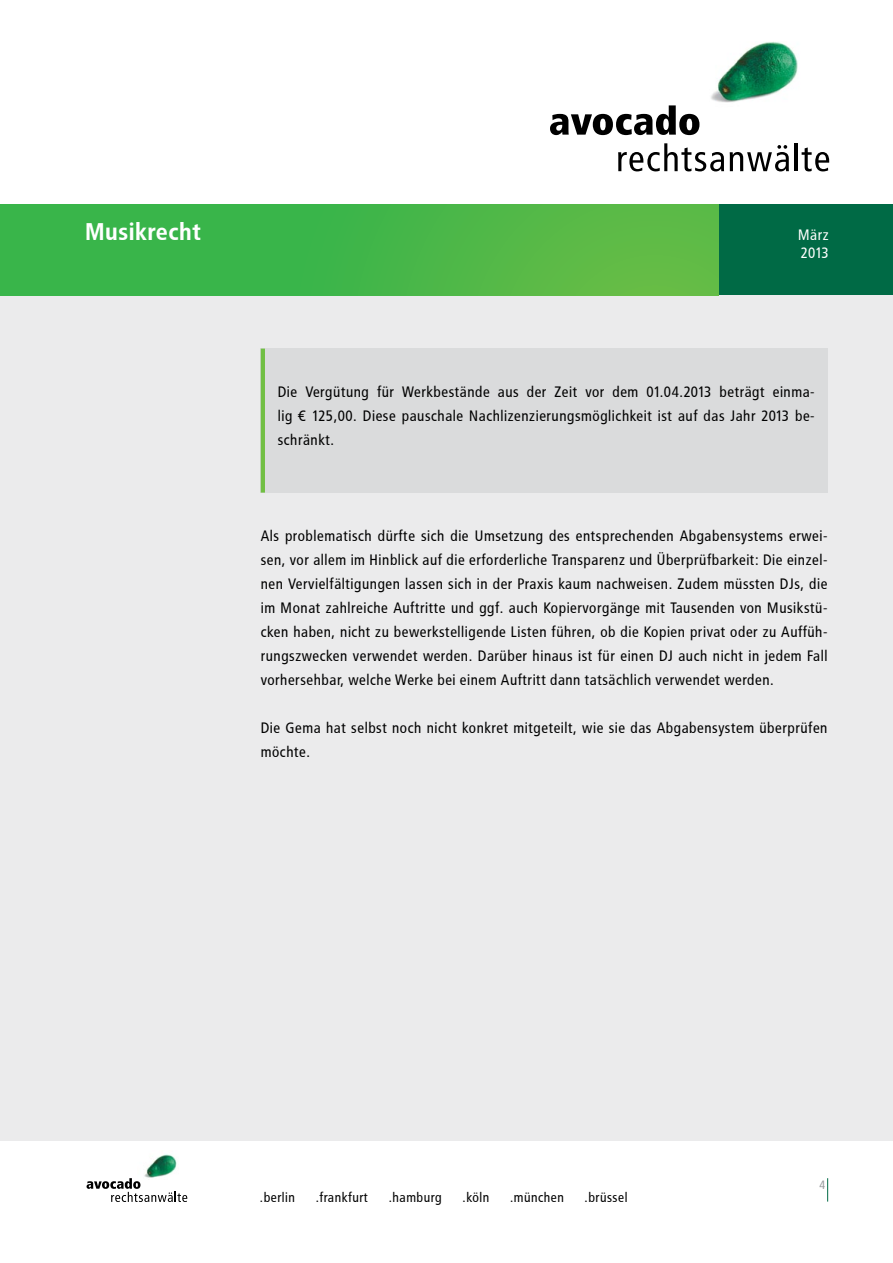
<style>
.page{position:relative;width:893px;height:1263px;background:#fff}
.page>*{position:absolute;margin:0;border:0;box-sizing:border-box;transform-origin:0 0}
.t1{font:700 24px "Avocado";color:#fff}
.t2{font:15px/24px "Avocado";color:#000;text-align:justify}
.t3{font:15px/18px "Avocado";letter-spacing:-.02em;color:#fff}
.t4{font:13.5px "Avocado";color:#000}
.t5{font:12px "Avocado";color:#97999c}
</style>
<div class="page">
<img style="left:711px;top:42px;width:87px;height:61px">
<svg style="left:550px;top:105px;width:149px;height:30px"></svg>
<svg style="left:618px;top:143px;width:106px;height:28px"></svg>
<svg style="left:730px;top:145px;width:59px;height:26px"></svg>
<hr style="left:795px;top:143px;width:3px;height:28px;background:#000">
<svg style="left:802px;top:147px;width:27px;height:24px"></svg>
<div style="left:719px;top:204px;width:174px;height:92px;background:#006a45"></div>
<svg style="left:827px;top:1178px;width:1px;height:23px"></svg>
<div style="left:0;top:296px;width:893px;height:845px;background:#ebebec"></div>
<img style="left:144px;top:1154px;width:33px;height:24px">
<svg style="left:87px;top:1178px;width:100px;height:24px"></svg>
<div style="left:0;top:204px;width:719px;height:92px;background:linear-gradient(to right,#2eb34b,#61bb46)"></div>
<div style="left:261px;top:349px;width:567px;height:144px;background:#dadbdc"></div>
<hr style="left:261px;top:349px;width:4px;height:144px;background:#71bf44">
<h1 class="t1" style="left:85px;top:218px;width:118px">Musikrecht</h1>
<p class="t3" style="left:798px;top:226px;width:33px">März<br>2013</p>
<p class="t2" style="left:278px;top:379px;width:539px">Die Vergütung für Werkbestände aus der Zeit vor dem 01.04.2013 beträgt einma&shy;lig € 125,00. Diese pauschale Nachlizenzierungsmöglichkeit ist auf das Jahr 2013 be&shy;schränkt.</p>
<p class="t2" style="left:261px;top:523px;width:569px">Als problematisch dürfte sich die Umsetzung des entsprechenden Abgabensystems erwei&shy;sen, vor allem im Hinblick auf die erforderliche Transparenz und Überprüfbarkeit: Die einzel&shy;nen Vervielfältigungen lassen sich in der Praxis kaum nachweisen. Zudem müssten DJs, die im Monat zahlreiche Auftritte und ggf. auch Kopiervorgänge mit Tausenden von Musikstü&shy;cken haben, nicht zu bewerkstelligende Listen führen, ob die Kopien privat oder zu Auffüh&shy;rungszwecken verwendet werden. Darüber hinaus ist für einen DJ auch nicht in jedem Fall vorhersehbar, welche Werke bei einem Auftritt dann tatsächlich verwendet werden.</p>
<p class="t2" style="left:261px;top:715px;width:569px">Die Gema hat selbst noch nicht konkret mitgeteilt, wie sie das Abgabensystem überprüfen möchte.</p>
<p class="t4" style="left:260px;top:1189px;width:37px">.berlin</p>
<p class="t4" style="left:316px;top:1189px;width:54px">.frankfurt</p>
<p class="t4" style="left:389px;top:1189px;width:55px">.hamburg</p>
<p class="t4" style="left:463px;top:1189px;width:29px">.köln</p>
<p class="t4" style="left:510px;top:1189px;width:56px">.münchen</p>
<p class="t4" style="left:585px;top:1189px;width:45px">.brüssel</p>
<p class="t5" style="left:819px;top:1178px;width:8px">4</p>
</div>
